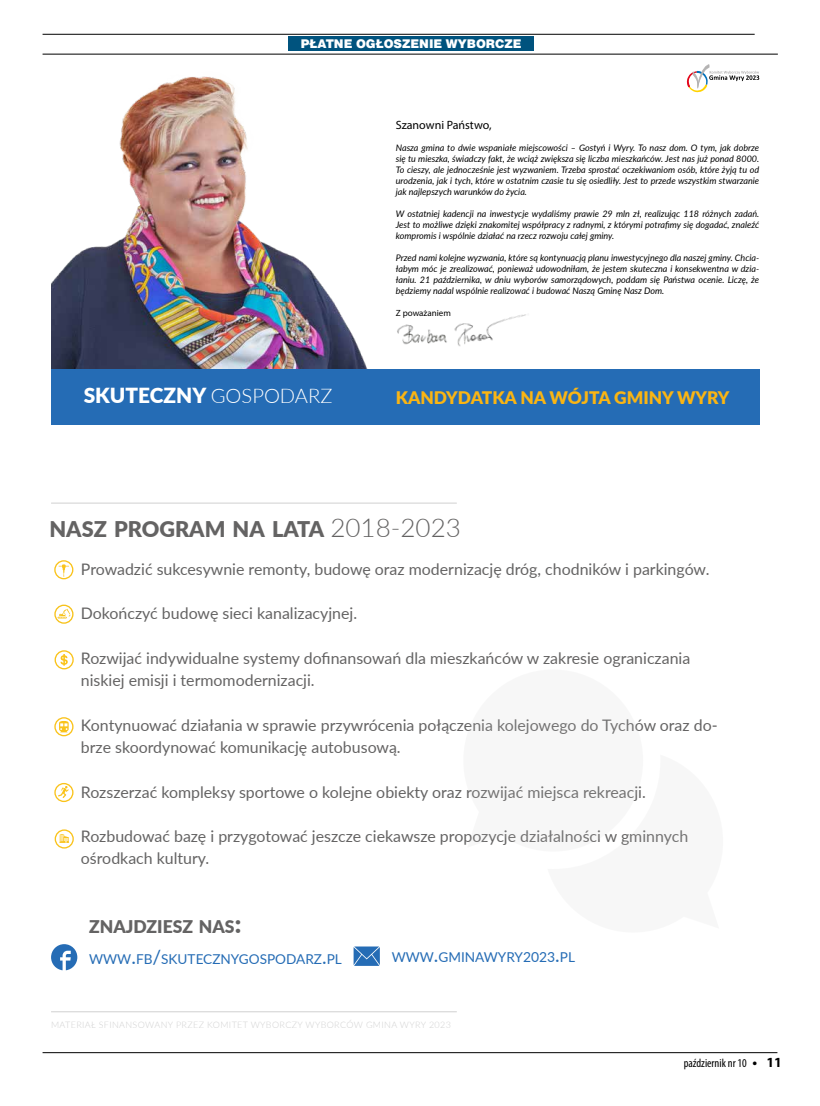
<style>
.page{position:relative;width:820px;height:1106px;background:#fff}
.page>*{position:absolute;margin:0;border:0;box-sizing:border-box;transform-origin:0 0}
.t1{font:900 21.6px "Lato";color:#646363}
.t2{font:900 20.8px "Lato";color:#fff}
.t3{font:900 17.5px "Lato";color:#646363}
.t4{font:900 17.3px "Lato";color:#fab513}
.t5{font:15.9px/22.3px "Lato";color:#646363}
.t6{font:13.6px "Lato";color:#256cb5}
.t7{font:12px "Switzer EFN Black";color:#fff}
.t8{font:condensed 12px "Myriad Pro";color:#000}
.t9{font:12px "Myriad Pro";color:#000}
.t10{font:italic 9px/11px "Lato";color:#000;text-align:justify}
.t11{font:300 9px "Lato";letter-spacing:.04em;color:#d0d0d0}
.t12{font:9px "Myriad Pro";color:#000}
.s1{font-weight:300;font-size:20.2px}
.s2{font-weight:300;font-size:26px}
.s3{font-size:25px}
.s4{font-size:19.4px}
.s5{font-size:13.9px}
.s6{font-weight:700;font-stretch:normal;font-size:14px}
</style>
<div class="page">
<hr style="left:43px;top:1052px;width:734px;height:1px;background:#000">
<hr style="left:43px;top:34px;width:711px;height:1px;background:#000">
<div style="left:288px;top:36px;width:245px;height:15px;background:#00537e"></div>
<hr style="left:43px;top:54px;width:734px;height:1px;background:#000">
<img style="left:51px;top:33px;width:335px;height:336px">
<img style="left:397px;top:314px;width:129px;height:32px">
<div style="left:51px;top:369px;width:708px;height:55px;background:#256cb5"></div>
<hr style="left:51px;top:503px;width:405px;height:1px;background:#d0d0d0">
<svg style="left:60px;top:654px;width:8px;height:11px"></svg>
<div style="left:55px;top:650px;width:19px;height:19px;border:1px solid #fac31b;border-radius:50%"></div>
<svg style="left:58px;top:786px;width:11px;height:12px"></svg>
<div style="left:54px;top:783px;width:19px;height:19px;border:1px solid #fac31b;border-radius:50%"></div>
<svg style="left:58px;top:608px;width:12px;height:10px"></svg>
<div style="left:54px;top:604px;width:19px;height:19px;border:1px solid #f7c21a;border-radius:50%"></div>
<svg style="left:59px;top:721px;width:10px;height:11px"></svg>
<div style="left:54px;top:717px;width:19px;height:19px;border:1px solid #fac31b;border-radius:50%"></div>
<svg style="left:59px;top:834px;width:10px;height:9px"></svg>
<div style="left:55px;top:829px;width:19px;height:19px;border:1px solid #fac31b;border-radius:50%"></div>
<div style="left:54px;top:560px;width:19px;height:19px;border:1px solid #fac31b;border-radius:50%"></div>
<svg style="left:59px;top:564px;width:10px;height:12px"></svg>
<hr style="left:51px;top:1011px;width:405px;height:1px;background:#d0d0d0">
<svg style="left:51px;top:944px;width:26px;height:26px"></svg>
<svg style="left:353px;top:946px;width:27px;height:20px"></svg>
<svg style="left:686px;top:64px;width:73px;height:28px"></svg>
<h3 class="t7" style="left:301px;top:36px;width:222px">PŁATNE OGŁOSZENIE WYBORCZE</h3>
<h2 class="t2" style="left:84px;top:379px;width:250px">SKUTECZNY <span class="s1">GOSPODARZ</span></h2>
<h3 class="t9" style="left:395px;top:118px;width:97px">Szanowni Państwo,</h3>
<p class="t10" style="left:395px;top:142px;width:365px">Nasza gmina to dwie wspaniałe miejscowości – Gostyń i Wyry. To nasz dom. O tym, jak dobrze się tu mieszka, świadczy fakt, że wciąż zwiększa się liczba mieszkańców. Jest nas już ponad 8000.<br>To cieszy, ale jednocześnie jest wyzwaniem. Trzeba sprostać oczekiwaniom osób, które żyją tu od urodzenia, jak i tych, które w ostatnim czasie tu się osiedliły. Jest to przede wszystkim stwarzanie jak najlepszych warunków do życia.</p>
<p class="t10" style="left:395px;top:208px;width:365px">W ostatniej kadencji na inwestycje wydaliśmy prawie 29 mln zł, realizując 118 różnych zadań.<br>Jest to możliwe dzięki znakomitej współpracy z radnymi, z którymi potrafimy się dogadać, znaleźć kompromis i wspólnie działać na rzecz rozwoju całej gminy.</p>
<p class="t10" style="left:395px;top:252px;width:365px">Przed nami kolejne wyzwania, które są kontynuacją planu inwestycyjnego dla naszej gminy. Chcia&shy;łabym móc je zrealizować, ponieważ udowodniłam, że jestem skuteczna i konsekwentna w dzia&shy;łaniu. 21 października, w dniu wyborów samorządowych, poddam się Państwa ocenie. Liczę, że będziemy nadal wspólnie realizować i budować Naszą Gminę Nasz Dom.</p>
<p class="t12" style="left:395px;top:307px;width:57px">Z poważaniem</p>
<h3 class="t4" style="left:395px;top:385px;width:335px">KANDYDATKA NA WÓJTA GMINY WYRY</h3>
<h1 class="t1" style="left:49px;top:512px;width:413px">NASZ PROGRAM NA LATA <span class="s2">2018-2023</span></h1>
<h3 class="t5" style="left:81px;top:557px;width:630px">Prowadzić sukcesywnie remonty, budowę oraz modernizację dróg, chodników i parkingów.</h3>
<h3 class="t5" style="left:81px;top:601px;width:277px">Dokończyć budowę sieci kanalizacyjnej.</h3>
<h3 class="t5" style="left:81px;top:646px;width:610px">Rozwijać indywidualne systemy dofinansowań dla mieszkańców w zakresie ograniczania niskiej emisji i termomodernizacji.</h3>
<h3 class="t5" style="left:81px;top:713px;width:638px">Kontynuować działania w sprawie przywrócenia połączenia kolejowego do Tychów oraz do&shy;brze skoordynować komunikację autobusową.</h3>
<h3 class="t5" style="left:81px;top:780px;width:566px">Rozszerzać kompleksy sportowe o kolejne obiekty oraz rozwijać miejsca rekreacji.</h3>
<h3 class="t5" style="left:81px;top:824px;width:608px">Rozbudować bazę i przygotować jeszcze ciekawsze propozycje działalności w gminnych ośrodkach kultury.</h3>
<h3 class="t3" style="left:89px;top:913px;width:153px">ZNAJDZIESZ NAS<span class="s3">:</span></h3>
<h3 class="t6" style="left:89px;top:949px;width:254px">WWW<span class="s4">.</span>FB<span class="s4">/</span>SKUTECZNYGOSPODARZ<span class="s4">.</span>PL</h3>
<h3 class="t6" style="left:391px;top:947px;width:185px">WWW<span class="s4">.</span>GMINAWYRY<span class="s5">2023</span><span class="s4">.</span>PL</h3>
<p class="t11" style="left:51px;top:1018px;width:401px">MATERIAŁ SFINANSOWANY PRZEZ KOMITET WYBORCZY WYBORCÓW GMINA WYRY 2023</p>
<h3 class="t8" style="left:683px;top:1055px;width:100px">październik nr 10 <span class="s6">• 11</span></h3>
</div>
